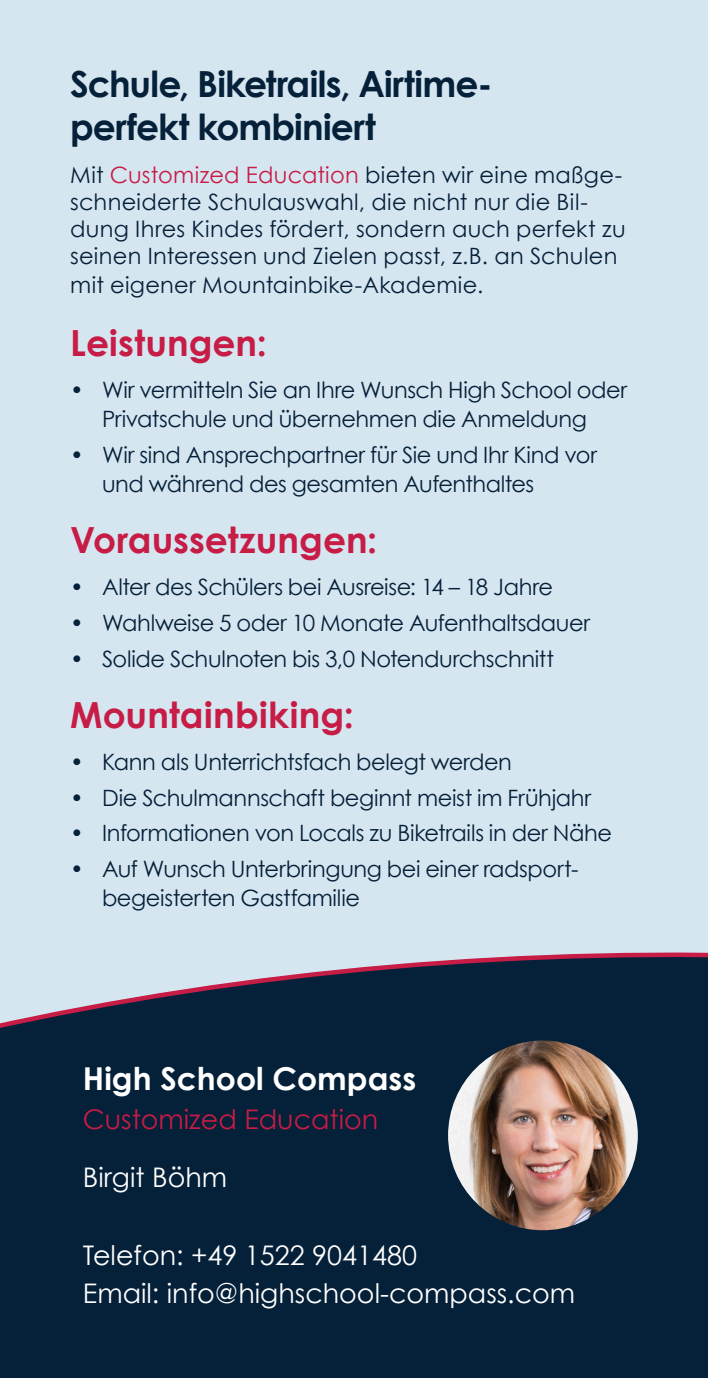
<style>
.page{position:relative;width:708px;height:1378px;background:#fff}
.page>*{position:absolute;margin:0;border:0;box-sizing:border-box;transform-origin:0 0}
.Überschrift_rot{font:700 36px/43.2px "Century Gothic";letter-spacing:-.02em;color:#052039}
.Überschrift_rot-2{font:700 36px "Century Gothic";color:#c61c46}
.t1{font:700 31.5px "Century Gothic";color:#fff}
.Absatz{font:27px "Century Gothic";color:#fff}
.Absatz-2{font:27px "Century Gothic";color:#c61c46}
.Überschrift_rot-3{font:22.5px/29.2px "Century Gothic";letter-spacing:-.015em;color:#052039}
.Überschrift_rot-4{font:22.5px/27px "Century Gothic";letter-spacing:.01em;color:#052039}
.s1{color:#c61c46}
</style>
<div class="page">
<div style="left:0;top:0;width:708px;height:1365px;background:#d6e6f1"></div>
<svg style="left:0;top:952px;width:708px;height:426px;background:#132b44"></svg>
<img style="left:448px;top:1040px;width:190px;height:190px;border-radius:95px">
<p class="Überschrift_rot" style="left:70px;top:61px;width:424px">Schule, Biketrails, Airtime&shy;perfekt kombiniert</p>
<p class="Überschrift_rot-4" style="left:70px;top:161px;width:557px">Mit <span class="s1">Customized Education</span> bieten wir eine maßge&shy;schneiderte Schulauswahl, die nicht nur die Bil&shy;dung Ihres Kindes fördert, sondern auch perfekt zu seinen Interessen und Zielen passt, z.B. an Schulen</p>
<p class="Überschrift_rot-4" style="left:70px;top:271px;width:415px">mit eigener Mountainbike-Akademie.</p>
<p class="Überschrift_rot-2" style="left:70px;top:315px;width:198px">Leistungen:</p>
<p class="Überschrift_rot-3" style="left:70px;top:375px;width:559px;text-align:center">• Wir vermitteln Sie an Ihre Wunsch High School oder<br>Privatschule und übernehmen die Anmeldung</p>
<p class="Überschrift_rot-3" style="left:102px;top:440px;width:497px;text-indent:-32px">• Wir sind Ansprechpartner für Sie und Ihr Kind vor und während des gesamten Aufenthaltes</p>
<p class="Überschrift_rot-2" style="left:70px;top:513px;width:309px">Voraussetzungen:</p>
<p class="Überschrift_rot-3" style="left:70px;top:572px;width:484px">• Alter des Schülers bei Ausreise: 14 – 18 Jahre</p>
<p class="Überschrift_rot-3" style="left:70px;top:608px;width:522px">• Wahlweise 5 oder 10 Monate Aufenthaltsdauer</p>
<p class="Überschrift_rot-3" style="left:70px;top:643px;width:485px">• Solide Schulnoten bis 3,0 Notendurchschnitt</p>
<p class="Überschrift_rot-2" style="left:70px;top:687px;width:285px">Mountainbiking:</p>
<p class="Überschrift_rot-3" style="left:70px;top:747px;width:443px">• Kann als Unterrichtsfach belegt werden</p>
<p class="Überschrift_rot-3" style="left:70px;top:782px;width:523px">• Die Schulmannschaft beginnt meist im Frühjahr</p>
<p class="Überschrift_rot-3" style="left:70px;top:818px;width:544px">• Informationen von Locals zu Biketrails in der Nähe</p>
<p class="Überschrift_rot-3" style="left:102px;top:854px;width:478px;text-indent:-32px">• Auf Wunsch Unterbringung bei einer radsport&shy;begeisterten Gastfamilie</p>
<p class="t1" style="left:83px;top:1055px;width:335px">High School Compass</p>
<p class="Absatz-2" style="left:83px;top:1103px;width:297px">Customized Education</p>
<p class="Absatz" style="left:83px;top:1161px;width:146px">Birgit Böhm</p>
<p class="Absatz" style="left:83px;top:1238px;width:336px">Telefon: +49 1522 9041480</p>
<p class="Absatz" style="left:83px;top:1277px;width:494px">Email: info@highschool-compass.com</p>
</div>
